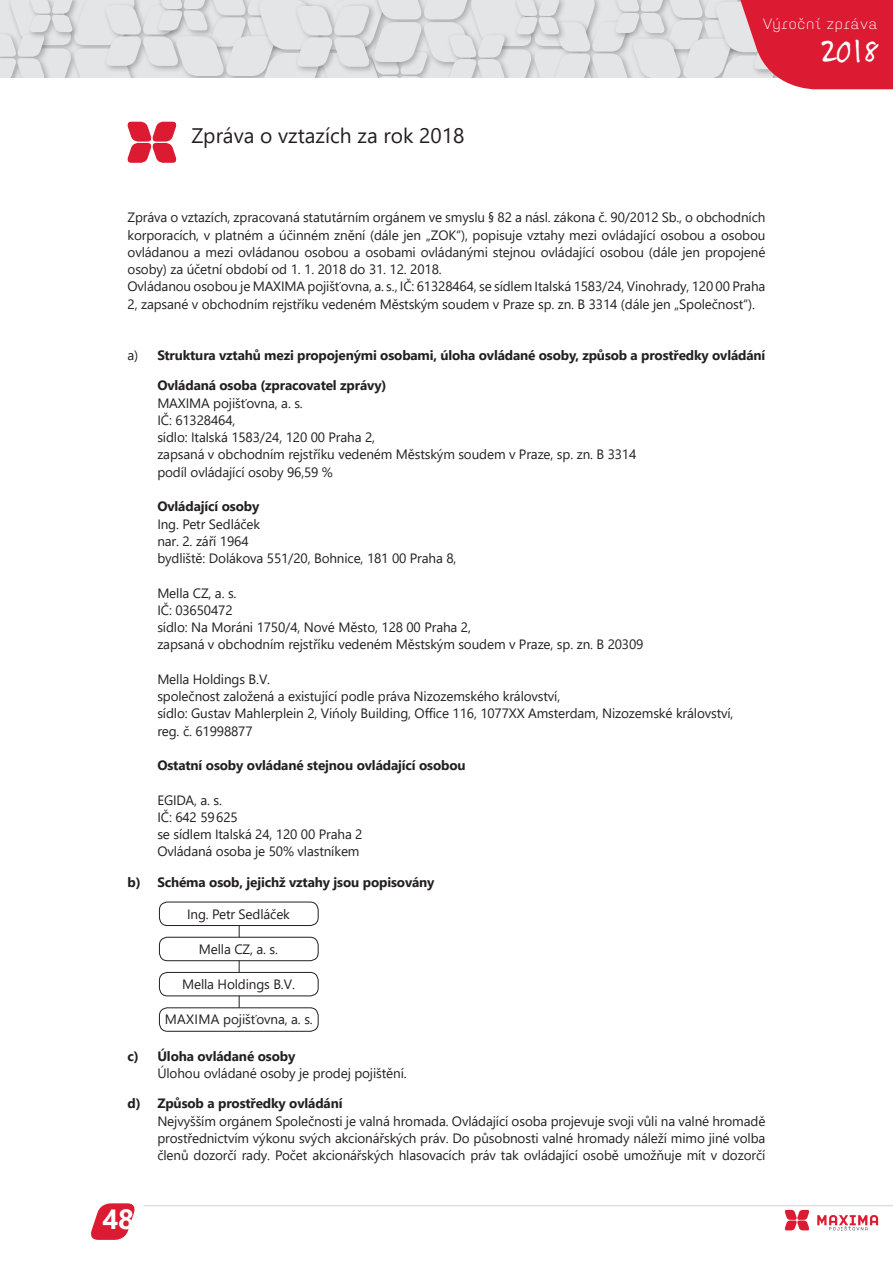
<style>
.page{position:relative;width:893px;height:1263px;background:#fff}
.page>*{position:absolute;margin:0;border:0;box-sizing:border-box;transform-origin:0 0}
.t1{font:33.15px "Felt Tip Roman";color:#fff}
.t2{font:700 27.75px "Segoe UI";color:#fff}
.t3{font:21px "Segoe UI";color:#231f20}
.t4{font:300 15px "Idealista";letter-spacing:.05em;color:#fff}
.odrazka_velka{font:13.5px/17.2px "Segoe UI";letter-spacing:-.01em;color:#231f20;text-align:justify}
.odrazka_velka_bold{font:700 13.5px "Segoe UI";letter-spacing:-.01em;color:#231f20}
.s1{font-weight:400}
</style>
<div class="page">
<svg style="left:0;top:0;width:893px;height:89px;background:#e1c6cb"></svg>
<svg style="left:91px;top:1203px;width:44px;height:37px"></svg>
<svg style="left:817px;top:1215px;width:61px;height:15px"></svg>
<svg style="left:784px;top:1210px;width:26px;height:20px"></svg>
<hr style="left:144px;top:1205px;width:749px;height:1px;background:#dcdddf">
<svg style="left:127px;top:122px;width:50px;height:41px"></svg>
<hr style="left:239px;top:917px;width:1px;height:115px;background:#231f20">
<div style="left:159px;top:937px;width:159px;height:24px;background:#fff;border-radius:8px"></div>
<div style="left:159px;top:937px;width:160px;height:24px;border:1px solid #231f20;border-radius:8px"></div>
<div style="left:159px;top:902px;width:159px;height:23px;background:#fff;border-radius:8px"></div>
<div style="left:159px;top:902px;width:160px;height:24px;border:1px solid #231f20;border-radius:8px"></div>
<div style="left:159px;top:972px;width:159px;height:24px;background:#fff;border-radius:8px"></div>
<div style="left:159px;top:972px;width:160px;height:24px;border:1px solid #231f20;border-radius:8px"></div>
<div style="left:159px;top:1008px;width:159px;height:23px;background:#fff;border-radius:8px"></div>
<div style="left:159px;top:1007px;width:160px;height:25px;border:1px solid #231f20;border-radius:8px"></div>
<p class="t3" style="left:191px;top:116px;width:275px">Zpráva o vztazích za rok 2018</p>
<p class="t4" style="left:763px;top:13px;width:116px">Výroční zpráva</p>
<h1 class="t1" style="left:822px;top:29px;width:59px">2018</h1>
<p class="odrazka_velka" style="left:128px;top:208px;width:639px">Zpráva o vztazích, zpracovaná statutárním orgánem ve smyslu § 82 a násl. zákona č. 90/2012 Sb., o obchodních korporacích, v platném a účinném znění (dále jen „ZOK“), popisuje vztahy mezi ovládající osobou a osobou ovládanou a mezi ovládanou osobou a osobami ovládanými stejnou ovládající osobou (dále jen propojené osoby) za účetní období od 1. 1. 2018 do 31. 12. 2018.</p>
<p class="odrazka_velka" style="left:128px;top:277px;width:639px">Ovládanou osobou je MAXIMA pojišťovna, a. s., IČ: 61328464, se sídlem Italská 1583/24, Vinohrady, 120 00 Praha<br>2, zapsané v obchodním rejstříku vedeném Městským soudem v Praze sp. zn. B 3314 (dále jen „Společnost“).</p>
<p class="odrazka_velka_bold" style="left:128px;top:343px;width:639px"><span class="s1">a)</span> Struktura vztahů mezi propojenými osobami, úloha ovládané osoby, způsob a prostředky ovládání</p>
<p class="odrazka_velka_bold" style="left:157px;top:373px;width:231px">Ovládaná osoba (zpracovatel zprávy)</p>
<p class="odrazka_velka" style="left:157px;top:393px;width:147px">MAXIMA pojišťovna, a. s.</p>
<p class="odrazka_velka" style="left:157px;top:410px;width:80px">IČ: 61328464,</p>
<p class="odrazka_velka" style="left:157px;top:428px;width:219px">sídlo: Italská 1583/24, 120 00 Praha 2,</p>
<p class="odrazka_velka" style="left:157px;top:445px;width:481px">zapsaná v obchodním rejstříku vedeném Městským soudem v Praze, sp. zn. B 3314</p>
<p class="odrazka_velka" style="left:157px;top:462px;width:177px">podíl ovládající osoby 96,59 %</p>
<p class="odrazka_velka_bold" style="left:157px;top:494px;width:104px">Ovládající osoby</p>
<p class="odrazka_velka" style="left:157px;top:514px;width:104px">Ing. Petr Sedláček</p>
<p class="odrazka_velka" style="left:157px;top:531px;width:93px">nar. 2. září 1964</p>
<p class="odrazka_velka" style="left:157px;top:548px;width:301px">bydliště: Dolákova 551/20, Bohnice, 181 00 Praha 8,</p>
<p class="odrazka_velka" style="left:157px;top:583px;width:81px">Mella CZ, a. s.</p>
<p class="odrazka_velka" style="left:157px;top:600px;width:77px">IČ: 03650472</p>
<p class="odrazka_velka" style="left:157px;top:617px;width:315px">sídlo: Na Moráni 1750/4, Nové Město, 128 00 Praha 2,</p>
<p class="odrazka_velka" style="left:157px;top:635px;width:488px">zapsaná v obchodním rejstříku vedeném Městským soudem v Praze, sp. zn. B 20309</p>
<p class="odrazka_velka" style="left:157px;top:669px;width:114px">Mella Holdings B.V.</p>
<p class="odrazka_velka" style="left:157px;top:686px;width:404px">společnost založená a existující podle práva Nizozemského království,</p>
<p class="odrazka_velka" style="left:157px;top:704px;width:578px">sídlo: Gustav Mahlerplein 2, Vińoly Building, Office 116, 1077XX Amsterdam, Nizozemské království,</p>
<p class="odrazka_velka" style="left:157px;top:721px;width:97px">reg. č. 61998877</p>
<p class="odrazka_velka_bold" style="left:157px;top:752px;width:310px">Ostatní osoby ovládané stejnou ovládající osobou</p>
<p class="odrazka_velka" style="left:157px;top:790px;width:66px">EGIDA, a. s.</p>
<p class="odrazka_velka" style="left:157px;top:807px;width:82px">IČ: 642 59625</p>
<p class="odrazka_velka" style="left:157px;top:824px;width:207px">se sídlem Italská 24, 120 00 Praha 2</p>
<p class="odrazka_velka" style="left:157px;top:842px;width:204px">Ovládaná osoba je 50% vlastníkem</p>
<p class="odrazka_velka_bold" style="left:128px;top:869px;width:308px">b) Schéma osob, jejichž vztahy jsou popisovány</p>
<p class="odrazka_velka" style="left:187px;top:904px;width:104px">Ing. Petr Sedláček</p>
<p class="odrazka_velka" style="left:199px;top:939px;width:81px">Mella CZ, a. s.</p>
<p class="odrazka_velka" style="left:182px;top:974px;width:114px">Mella Holdings B.V.</p>
<p class="odrazka_velka" style="left:165px;top:1010px;width:150px">MAXIMA pojišťovna, a. s.</p>
<p class="odrazka_velka_bold" style="left:128px;top:1043px;width:169px">c) Úloha ovládané osoby</p>
<p class="odrazka_velka" style="left:157px;top:1064px;width:251px">Úlohou ovládané osoby je prodej pojištění.</p>
<p class="odrazka_velka_bold" style="left:128px;top:1091px;width:216px">d) Způsob a prostředky ovládání</p>
<p class="odrazka_velka" style="left:157px;top:1111px;width:610px">Nejvyšším orgánem Společnosti je valná hromada. Ovládající osoba projevuje svoji vůli na valné hromadě prostřednictvím výkonu svých akcionářských práv. Do působnosti valné hromady náleží mimo jiné volba členů dozorčí rady. Počet akcionářských hlasovacích práv tak ovládající osobě umožňuje mít v dozorčí</p>
<h2 class="t2" style="left:102px;top:1193px;width:33px">48</h2>
</div>
